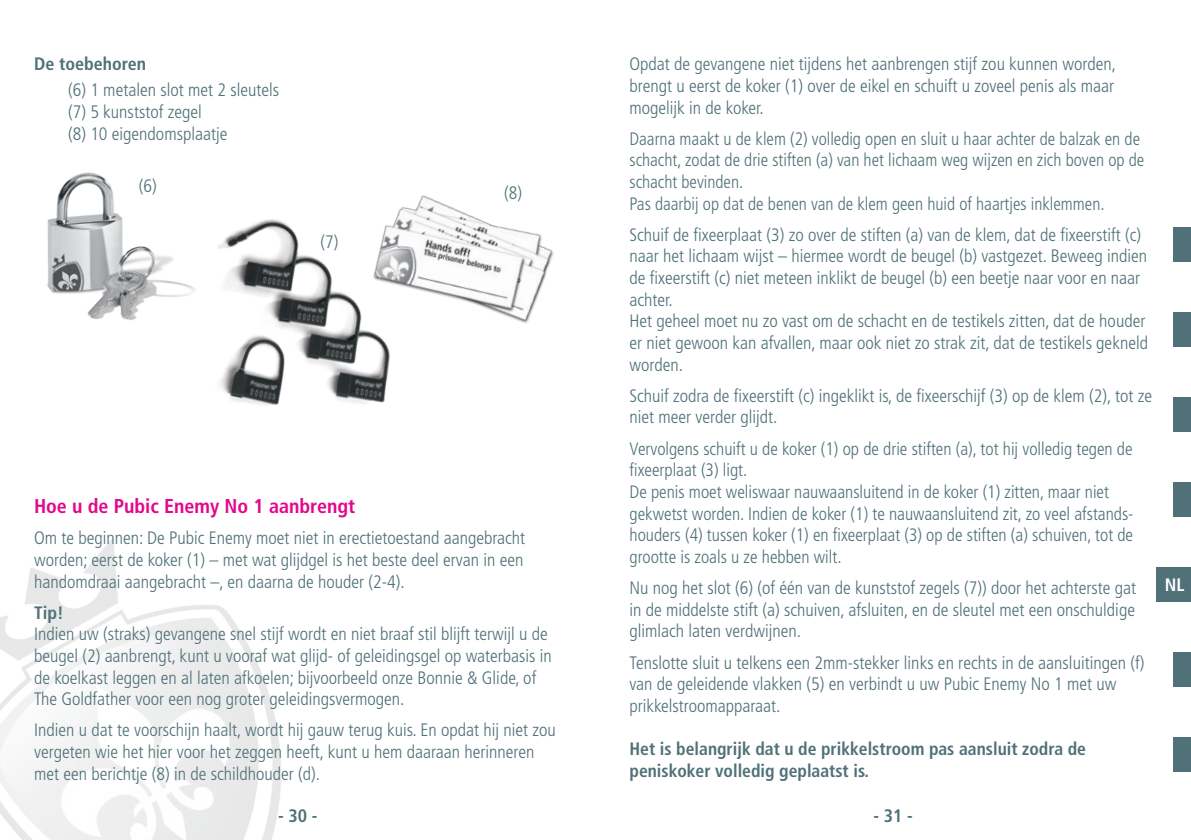
<style>
.page{position:relative;width:1191px;height:840px;background:#fff}
.page>*{position:absolute;margin:0;border:0;box-sizing:border-box;transform-origin:0 0}
.t1{font:700 condensed 20px "Frutiger";color:#e2078c}
.t2{font:300 condensed 18px/21.6px "Frutiger";color:#4f7177}
.t3{font:700 condensed 18px/21.6px "Frutiger";color:#4f7177}
.t4{font:700 condensed 18px "Frutiger";color:#fff}
</style>
<div class="page">
<img style="left:0;top:537px;width:281px;height:302px">
<img style="left:47px;top:172px;width:102px;height:148px">
<img style="left:149px;top:219px;width:241px;height:186px">
<img style="left:361px;top:195px;width:193px;height:140px">
<div style="left:1174px;top:227px;width:17px;height:34px;background:#4f7177"></div>
<div style="left:1174px;top:312px;width:17px;height:34px;background:#4f7177"></div>
<div style="left:1174px;top:397px;width:17px;height:34px;background:#4f7177"></div>
<div style="left:1174px;top:482px;width:17px;height:34px;background:#4f7177"></div>
<div style="left:1157px;top:567px;width:34px;height:34px;background:#4f7177"></div>
<div style="left:1174px;top:652px;width:17px;height:34px;background:#4f7177"></div>
<div style="left:1174px;top:737px;width:17px;height:34px;background:#4f7177"></div>
<p class="t3" style="left:34px;top:53px;width:114px">De toebehoren</p>
<p class="t2" style="left:68px;top:79px;width:212px">(6) 1 metalen slot met 2 sleutels (7) 5 kunststof zegel<br>(8) 10 eigendomsplaatje</p>
<p class="t2" style="left:139px;top:175px;width:19px">(6)</p>
<p class="t2" style="left:320px;top:231px;width:19px">(7)</p>
<p class="t2" style="left:504px;top:182px;width:19px">(8)</p>
<p class="t1" style="left:34px;top:494px;width:323px">Hoe u de Pubic Enemy No 1 aanbrengt</p>
<p class="t2" style="left:34px;top:527px;width:492px;text-align:justify">Om te beginnen: De Pubic Enemy moet niet in erectietoestand aangebracht worden; eerst de koker (1) – met wat glijdgel is het beste deel ervan in een handomdraai aangebracht –, en daarna de houder (2-4).</p>
<p class="t3" style="left:34px;top:601px;width:31px">Tip!</p>
<p class="t2" style="left:34px;top:623px;width:519px">Indien uw (straks) gevangene snel stijf wordt en niet braaf stil blijft terwijl u de beugel (2) aanbrengt, kunt u vooraf wat glijd- of geleidingsgel op waterbasis in de koelkast leggen en al laten afkoelen; bijvoorbeeld onze Bonnie &amp; Glide, of The Goldfather voor een nog groter geleidingsvermogen.</p>
<p class="t2" style="left:34px;top:719px;width:523px">Indien u dat te voorschijn haalt, wordt hij gauw terug kuis. En opdat hij niet zou vergeten wie het hier voor het zeggen heeft, kunt u hem daaraan herinneren met een berichtje (8) in de schildhouder (d).</p>
<p class="t2" style="left:629px;top:53px;width:488px;text-align:justify">Opdat de gevangene niet tijdens het aanbrengen stijf zou kunnen worden, brengt u eerst de koker (1) over de eikel en schuift u zoveel penis als maar mogelijk in de koker.</p>
<p class="t2" style="left:629px;top:128px;width:516px">Daarna maakt u de klem (2) volledig open en sluit u haar achter de balzak en de schacht, zodat de drie stiften (a) van het lichaam weg wijzen en zich boven op de schacht bevinden.<br>Pas daarbij op dat de benen van de klem geen huid of haartjes inklemmen.</p>
<p class="t2" style="left:629px;top:224px;width:520px">Schuif de fixeerplaat (3) zo over de stiften (a) van de klem, dat de fixeerstift (c) naar het lichaam wijst – hiermee wordt de beugel (b) vastgezet. Beweeg indien de fixeerstift (c) niet meteen inklikt de beugel (b) een beetje naar voor en naar achter.<br>Het geheel moet nu zo vast om de schacht en de testikels zitten, dat de houder er niet gewoon kan afvallen, maar ook niet zo strak zit, dat de testikels gekneld worden.</p>
<p class="t2" style="left:629px;top:385px;width:524px">Schuif zodra de fixeerstift (c) ingeklikt is, de fixeerschijf (3) op de klem (2), tot ze niet meer verder glijdt.</p>
<p class="t2" style="left:629px;top:437px;width:505px">Vervolgens schuift u de koker (1) op de drie stiften (a), tot hij volledig tegen de fixeerplaat (3) ligt.<br>De penis moet weliswaar nauwaansluitend in de koker (1) zitten, maar niet gekwetst worden. Indien de koker (1) te nauwaansluitend zit, zo veel afstands&shy;houders (4) tussen koker (1) en fixeerplaat (3) op de stiften (a) schuiven, tot de grootte is zoals u ze hebben wilt.</p>
<p class="t2" style="left:629px;top:577px;width:508px;text-align:justify">Nu nog het slot (6) (of één van de kunststof zegels (7)) door het achterste gat in de middelste stift (a) schuiven, afsluiten, en de sleutel met een onschuldige glimlach laten verdwijnen.</p>
<p class="t2" style="left:629px;top:651px;width:516px">Tenslotte sluit u telkens een 2mm-stekker links en rechts in de aansluitingen (f) van de geleidende vlakken (5) en verbindt u uw Pubic Enemy No 1 met uw prikkelstroomapparaat.</p>
<p class="t3" style="left:629px;top:737px;width:458px">Het is belangrijk dat u de prikkelstroom pas aansluit zodra de peniskoker volledig geplaatst is.</p>
<p class="t3" style="left:278px;top:804px;width:41px">- 30 -</p>
<p class="t3" style="left:873px;top:804px;width:41px">- 31 -</p>
<p class="t4" style="left:1164px;top:573px;width:21px">NL</p>
</div>
